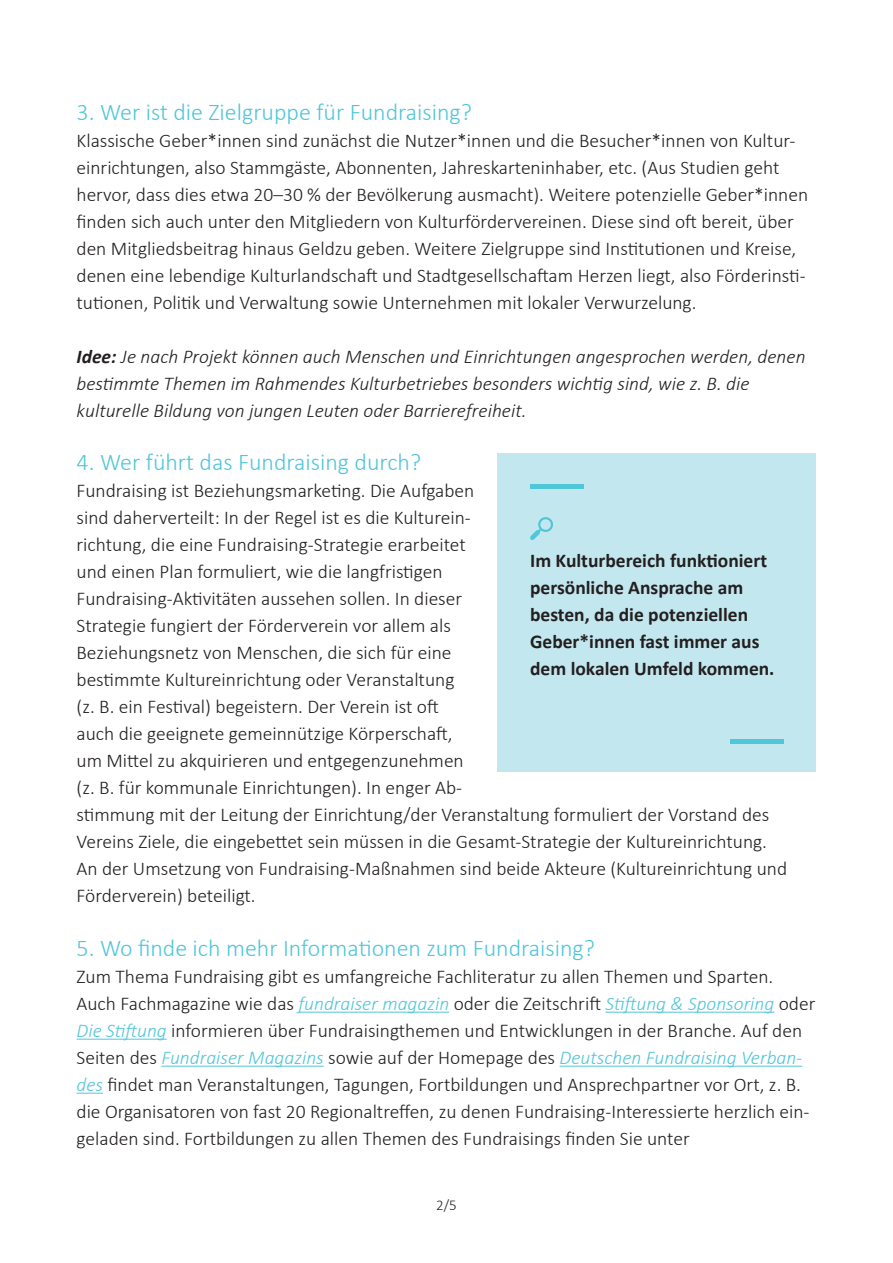
<style>
.page{position:relative;width:893px;height:1263px;background:#fff}
.page>*{position:absolute;margin:0;border:0;box-sizing:border-box;transform-origin:0 0}
.Impuls_blau{font:300 24px "Calibri";color:#50c6d9}
.Impuls_blau-2{font:300 19.5px/27px "Calibri";color:#231f20}
.Impuls_blau-3{font:italic 300 19.5px/27px "Calibri";color:#231f20}
.Impuls_Schwarz{font:700 19.5px/27px "Calibri";color:#231f20}
.t1{font:300 15px "Calibri";color:#231f20}
.s1{font-weight:700}
.s2{font-style:italic;color:#50c6d9}
</style>
<div class="page">
<hr style="left:298px;top:1012px;width:151px;height:1px;background:#50c6d9">
<hr style="left:605px;top:1012px;width:169px;height:1px;background:#50c6d9">
<hr style="left:77px;top:1039px;width:90px;height:1px;background:#50c6d9">
<hr style="left:161px;top:1066px;width:163px;height:1px;background:#50c6d9">
<hr style="left:560px;top:1066px;width:242px;height:1px;background:#50c6d9">
<svg style="left:77px;top:1093px;width:26px;height:1px"></svg>
<div style="left:497px;top:453px;width:319px;height:319px;background:#c3e7ee"></div>
<hr style="left:731px;top:740px;width:53px;height:4px;background:#50c6d9">
<hr style="left:530px;top:484px;width:53px;height:4px;background:#50c6d9">
<svg style="left:530px;top:517px;width:23px;height:23px"></svg>
<p class="Impuls_blau" style="left:77px;top:97px;width:397px">3. Wer ist die Zielgruppe für Fundraising?</p>
<p class="Impuls_blau-2" style="left:77px;top:127px;width:733px">Klassische Geber*innen sind zunächst die Nutzer*innen und die Besucher*innen von Kultur&shy;einrichtungen, also Stammgäste, Abonnenten, Jahreskarteninhaber, etc. (Aus Studien geht hervor, dass dies etwa 20–30 % der Bevölkerung ausmacht). Weitere potenzielle Geber*innen finden sich auch unter den Mitgliedern von Kulturfördervereinen. Diese sind oft bereit, über den Mitgliedsbeitrag hinaus Geldzu geben. Weitere Zielgruppe sind Institutionen und Kreise, denen eine lebendige Kulturlandschaft und Stadtgesellschaftam Herzen liegt, also Förderinsti&shy;tutionen, Politik und Verwaltung sowie Unternehmen mit lokaler Verwurzelung.</p>
<p class="Impuls_blau-3" style="left:77px;top:343px;width:730px"><span class="s1">Idee:</span> Je nach Projekt können auch Menschen und Einrichtungen angesprochen werden, denen bestimmte Themen im Rahmendes Kulturbetriebes besonders wichtig sind, wie z. B. die</p>
<p class="Impuls_blau-3" style="left:77px;top:397px;width:452px">kulturelle Bildung von jungen Leuten oder Barrierefreiheit.</p>
<p class="Impuls_blau" style="left:77px;top:447px;width:346px">4. Wer führt das Fundraising durch?</p>
<p class="Impuls_blau-2" style="left:77px;top:476px;width:694px">Fundraising ist Beziehungsmarketing. Die Aufgaben<br>sind daherverteilt: In der Regel ist es die Kulturein-<br>richtung, die eine Fundraising-Strategie erarbeitet<br>und einen Plan formuliert, wie die langfristigen<br>Fundraising-Aktivitäten aussehen sollen. In dieser<br>Strategie fungiert der Förderverein vor allem als<br>Beziehungsnetz von Menschen, die sich für eine<br>bestimmte Kultureinrichtung oder Veranstaltung<br>(z. B. ein Festival) begeistern. Der Verein ist oft<br>auch die geeignete gemeinnützige Körperschaft,<br>um Mittel zu akquirieren und entgegenzunehmen<br>(z. B. für kommunale Einrichtungen). In enger Ab-<br>stimmung mit der Leitung der Einrichtung/der Veranstaltung formuliert der Vorstand des</p>
<p class="Impuls_blau-2" style="left:77px;top:827px;width:692px">Vereins Ziele, die eingebettet sein müssen in die Gesamt-Strategie der Kultureinrichtung.</p>
<p class="Impuls_blau-2" style="left:77px;top:854px;width:712px">An der Umsetzung von Fundraising-Maßnahmen sind beide Akteure (Kultureinrichtung und<br>Förderverein) beteiligt.</p>
<p class="Impuls_blau" style="left:77px;top:933px;width:520px">5. Wo finde ich mehr Informationen zum Fundraising?</p>
<p class="Impuls_blau-2" style="left:77px;top:962px;width:740px">Zum Thema Fundraising gibt es umfangreiche Fachliteratur zu allen Themen und Sparten.<br>Auch Fachmagazine wie das <span class="s2">fundraiser magazin</span> oder die Zeitschrift <span class="s2">Stiftung &amp; Sponsoring</span> oder <span class="s2">Die Stiftung</span> informieren über Fundraisingthemen und Entwicklungen in der Branche. Auf den Seiten des <span class="s2">Fundraiser Magazins</span> sowie auf der Homepage des <span class="s2">Deutschen Fundraising Verban&shy;des</span> findet man Veranstaltungen, Tagungen, Fortbildungen und Ansprechpartner vor Ort, z. B. die Organisatoren von fast 20 Regionaltreffen, zu denen Fundraising-Interessierte herzlich ein&shy;geladen sind. Fortbildungen zu allen Themen des Fundraisings finden Sie unter</p>
<p class="Impuls_Schwarz" style="left:530px;top:547px;width:246px">Im Kulturbereich funktioniert persönliche Ansprache am besten, da die potenziellen<br>Geber*innen fast immer aus dem lokalen Umfeld kommen.</p>
<p class="t1" style="left:436px;top:1196px;width:22px">2/5</p>
</div>
